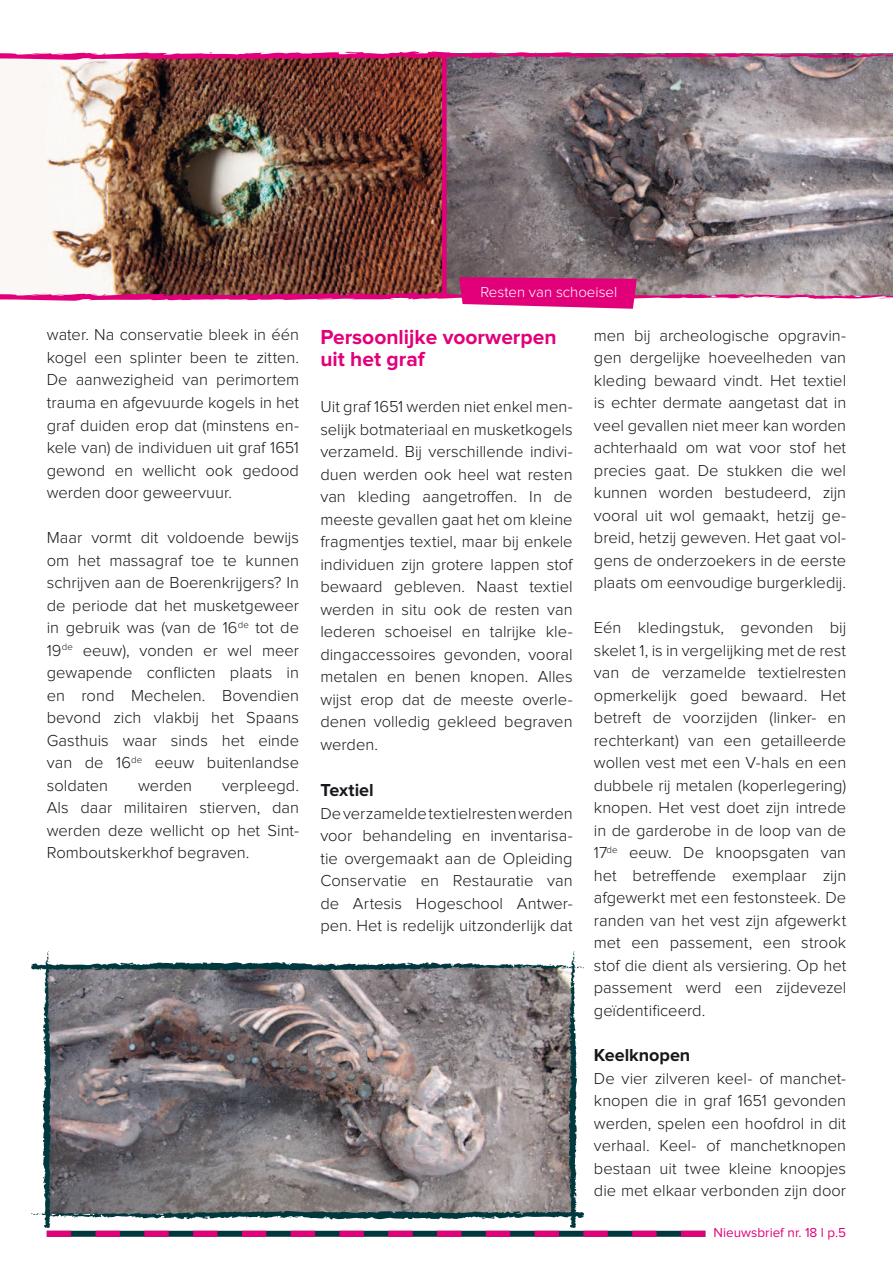
<style>
.page{position:relative;width:893px;height:1263px;background:#fff}
.page>*{position:absolute;margin:0;border:0;box-sizing:border-box;transform-origin:0 0}
.t1{font:700 21px/21.8px "Proxima Nova";color:#e2007a}
.t2{font:700 18px "Proxima Nova";color:#1a171c}
.t3{font:300 16.5px/22.5px "Proxima Nova";color:#1a171c;text-align:justify}
.t4{font:300 15px "Proxima Nova";color:#fff}
.t5{font:13.5px "Proxima Nova";color:#e2007a}
</style>
<div class="page">
<img style="left:0;top:60px;width:442px;height:217px">
<img style="left:447px;top:60px;width:446px;height:217px">
<svg style="left:31px;top:951px;width:674px;height:286px"></svg>
<img style="left:0;top:51px;width:893px;height:9px">
<div style="left:442px;top:55px;width:5px;height:241px;background:#e2007a"></div>
<img style="left:0;top:277px;width:893px;height:32px">
<p class="t3" style="left:47px;top:324px;width:254px">water. Na conservatie bleek in één kogel een splinter been te zitten.<br>De aanwezigheid van perimortem trauma en afgevuurde kogels in het graf duiden erop dat (minstens en&shy;kele van) de individuen uit graf 1651 gewond en wellicht ook gedood werden door geweervuur.</p>
<p class="t3" style="left:47px;top:527px;width:254px">Maar vormt dit voldoende bewijs om het massagraf toe te kunnen schrijven aan de Boerenkrijgers? In de periode dat het musketgeweer in gebruik was (van de 16<sup>de</sup> tot de 19<sup>de</sup> eeuw), vonden er wel meer gewapende conflicten plaats in en rond Mechelen. Bovendien bevond zich vlakbij het Spaans Gasthuis waar sinds het einde van de 16<sup>de</sup> eeuw buitenlandse soldaten</p>
<p class="t3" style="left:47px;top:774px;width:254px;text-indent:175px">verpleegd.<br>Als daar militairen stierven, dan werden deze wellicht op het Sint-Romboutskerkhof begraven.</p>
<p class="t3" style="left:138px;top:774px;width:55px">werden</p>
<p class="t4" style="left:480px;top:283px;width:138px">Resten van schoeisel</p>
<p class="t1" style="left:320px;top:327px;width:238px">Persoonlijke voorwerpen uit het graf</p>
<p class="t3" style="left:320px;top:396px;width:254px">Uit graf 1651 werden niet enkel men&shy;selijk botmateriaal en musketkogels verzameld. Bij verschillende indivi&shy;duen werden ook heel wat resten van kleding aangetroffen. In de meeste gevallen gaat het om kleine fragmentjes textiel, maar bij enkele individuen zijn grotere lappen stof bewaard gebleven. Naast textiel werden in situ ook de resten van lederen schoeisel en talrijke kle&shy;dingaccessoires gevonden, vooral metalen en benen knopen. Alles wijst erop dat de meeste overle&shy;denen volledig gekleed begraven werden.</p>
<p class="t2" style="left:320px;top:780px;width:55px">Textiel</p>
<p class="t3" style="left:320px;top:802px;width:254px">De verzamelde textielresten werden voor behandeling en inventarisa&shy;tie overgemaakt aan de Opleiding Conservatie en Restauratie van de Artesis Hogeschool Antwer&shy;pen. Het is redelijk uitzonderlijk dat</p>
<p class="t3" style="left:594px;top:324px;width:254px">men bij archeologische opgravin&shy;gen dergelijke hoeveelheden van kleding bewaard vindt. Het textiel is echter dermate aangetast dat in veel gevallen niet meer kan worden achterhaald om wat voor stof het precies gaat. De stukken die wel kunnen worden bestudeerd, zijn vooral uit wol gemaakt, hetzij ge&shy;breid, hetzij geweven. Het gaat vol&shy;gens de onderzoekers in de eerste plaats om eenvoudige burgerkledij.</p>
<p class="t3" style="left:594px;top:617px;width:254px">Eén kledingstuk, gevonden bij skelet 1, is in vergelijking met de rest van de verzamelde textielresten opmerkelijk goed bewaard. Het betreft de voorzijden (linker- en rechterkant) van een getailleerde wollen vest met een V-hals en een dubbele rij metalen (koperlegering) knopen. Het vest doet zijn intrede in de garderobe in de loop van de 17<sup>de</sup> eeuw. De knoopsgaten van het betreffende exemplaar zijn afgewerkt met een festonsteek. De randen van het vest zijn afgewerkt met een passement, een strook stof die dient als versiering. Op het passement werd een zijdevezel geïdentificeerd.</p>
<p class="t2" style="left:594px;top:1045px;width:98px">Keelknopen</p>
<p class="t3" style="left:594px;top:1067px;width:254px">De vier zilveren keel- of manchet&shy;knopen die in graf 1651 gevonden werden, spelen een hoofdrol in dit verhaal. Keel- of manchetknopen bestaan uit twee kleine knoopjes die met elkaar verbonden zijn door</p>
<p class="t5" style="left:714px;top:1225px;width:134px">Nieuwsbrief nr. 18 l p.5</p>
</div>
